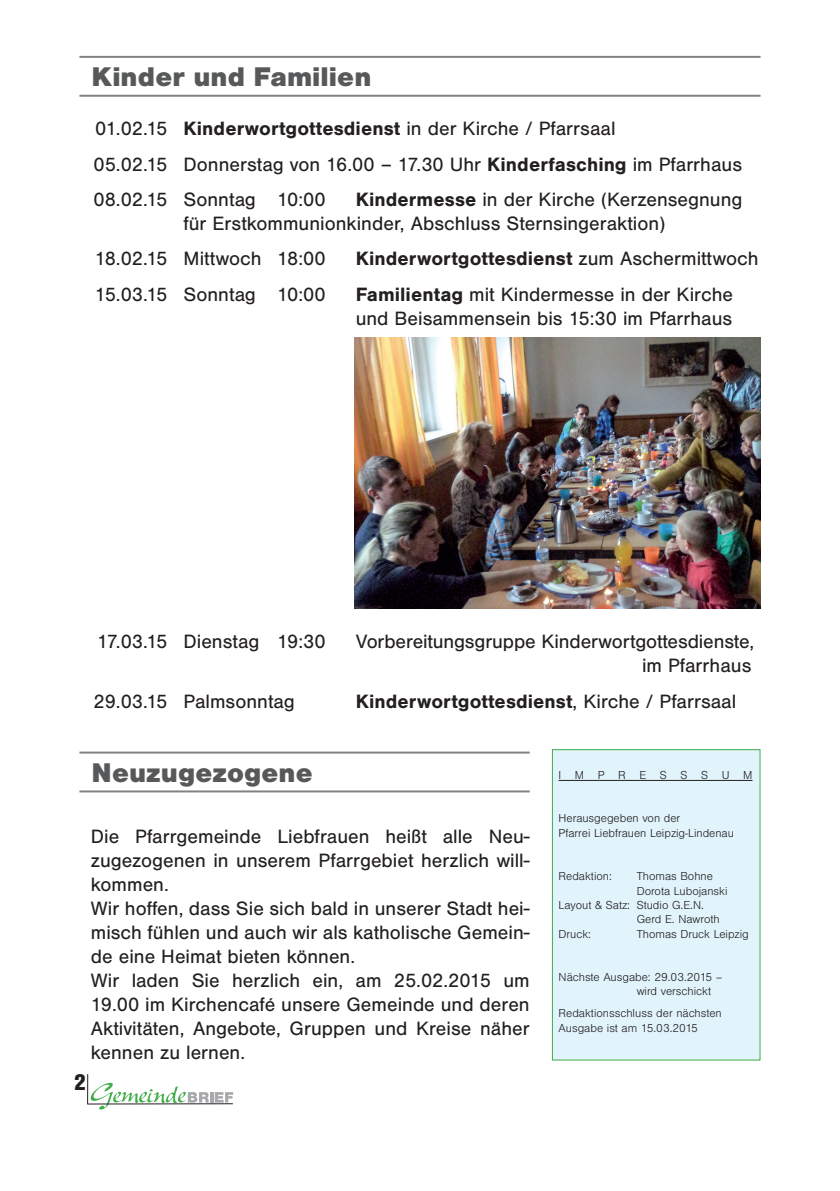
<style>
.page{position:relative;width:840px;height:1191px;background:#fff}
.page>*{position:absolute;margin:0;border:0;box-sizing:border-box;transform-origin:0 0}
.t1{font:28px "Sans CE Black";color:#57585a}
.t2{font:24px "Sans Cd CE Black";color:#231f20}
.t3{font:20px/24px "Sans CE Regular";color:#231f20}
.t4{font:20px "Sans CE Bold";letter-spacing:.005em;color:#231f20}
.t5{font:12px/14.4px "Sans CE Light";color:#231f20}
.t6{font:12px "Sans CE Light";letter-spacing:1.13em;color:#231f20}
.s1{font-family:"Sans CE Bold"}
.s2{font-family:"Sans CE Regular"}
</style>
<div class="page">
<hr style="left:79px;top:56px;width:681px;height:2px;background:#808285">
<hr style="left:79px;top:95px;width:681px;height:2px;background:#808285">
<div style="left:552px;top:749px;width:207px;height:311px;background:#e1f4fc"></div>
<hr style="left:558px;top:780px;width:194px;height:1px;background:#231f20">
<div style="left:551px;top:749px;width:209px;height:311px;border:1px solid #40ae49"></div>
<hr style="left:79px;top:751px;width:450px;height:2px;background:#808285">
<hr style="left:79px;top:790px;width:450px;height:2px;background:#808285">
<img style="left:354px;top:337px;width:406px;height:271px">
<svg style="left:91px;top:1082px;width:142px;height:27px"></svg>
<hr style="left:87px;top:1103px;width:146px;height:1px;background:#231f20">
<hr style="left:87px;top:1074px;width:1px;height:30px;background:#231f20">
<h1 class="t1" style="left:92px;top:61px;width:281px">Kinder und Familien</h1>
<p class="t3" style="left:93px;top:111px;width:649px;line-height:35.4px">01.02.15 <span class="s1">Kinderwortgottesdienst</span> in der Kirche / Pfarrsaal<br>05.02.15 Donnerstag von 16.00 – 17.30 Uhr <span class="s1">Kinderfasching</span> im Pfarrhaus<br>08.02.15 Sonntag 10:00</p>
<p class="t3" style="left:183px;top:188px;width:560px;text-indent:172px"><span class="s1">Kindermesse</span> in der Kirche (Kerzensegnung für Erstkommunionkinder, Abschluss Sternsingeraktion)</p>
<p class="t3" style="left:95px;top:247px;width:232px">18.02.15 Mittwoch 18:00</p>
<p class="t4" style="left:355px;top:248px;width:404px">Kinderwortgottesdienst <span class="s2">zum Aschermittwoch</span></p>
<p class="t3" style="left:95px;top:282px;width:232px">15.03.15 Sonntag 10:00</p>
<p class="t3" style="left:355px;top:282px;width:378px"><span class="s1">Familientag</span> mit Kindermesse in der Kirche und Beisammensein bis 15:30 im Pfarrhaus</p>
<p class="t3" style="left:97px;top:630px;width:230px">17.03.15 Dienstag 19:30</p>
<p class="t3" style="left:355px;top:630px;width:400px;text-align:right">Vorbereitungsgruppe Kinderwortgottesdienste, im Pfarrhaus</p>
<p class="t3" style="left:93px;top:689px;width:203px">29.03.15 Palmsonntag</p>
<p class="t4" style="left:355px;top:690px;width:382px">Kinderwortgottesdienst<span class="s2">, Kirche / Pfarrsaal</span></p>
<h1 class="t1" style="left:92px;top:756px;width:222px">Neuzugezogene</h1>
<p class="t3" style="left:91px;top:825px;width:440px">Die Pfarrgemeinde Liebfrauen heißt alle Neu&shy;zugezogenen in unserem Pfarrgebiet herzlich will&shy;kommen.<br>Wir hoffen, dass Sie sich bald in unserer Stadt hei&shy;misch fühlen und auch wir als katholische Gemein&shy;de eine Heimat bieten können.<br>Wir laden Sie herzlich ein, am 25.02.2015 um 19.00 im Kirchencafé unsere Gemeinde und deren Aktivitäten, Angebote, Gruppen und Kreise näher kennen zu lernen.</p>
<p class="t2" style="left:74px;top:1068px;width:13px">2</p>
<p class="t6" style="left:558px;top:769px;width:195px">IMPRESSSUM</p>
<p class="t5" style="left:558px;top:811px;width:177px">Herausgegeben von der<br>Pfarrei Liebfrauen Leipzig-Lindenau</p>
<p class="t5" style="left:558px;top:869px;width:55px">Redaktion:</p>
<p class="t5" style="left:636px;top:869px;width:78px">Thomas Bohne</p>
<p class="t5" style="left:636px;top:883px;width:92px">Dorota Lubojanski</p>
<p class="t5" style="left:558px;top:898px;width:147px">Layout &amp; Satz: Studio G.E.N.</p>
<p class="t5" style="left:636px;top:912px;width:84px">Gerd E. Nawroth</p>
<p class="t5" style="left:558px;top:927px;width:34px">Druck:</p>
<p class="t5" style="left:636px;top:927px;width:114px">Thomas Druck Leipzig</p>
<p class="t5" style="left:636px;top:970px;width:87px;text-indent:-78px">Nächste Ausgabe: 29.03.2015 – wird verschickt</p>
<p class="t5" style="left:558px;top:1006px;width:165px">Redaktionsschluss der nächsten<br>Ausgabe ist am 15.03.2015</p>
</div>
